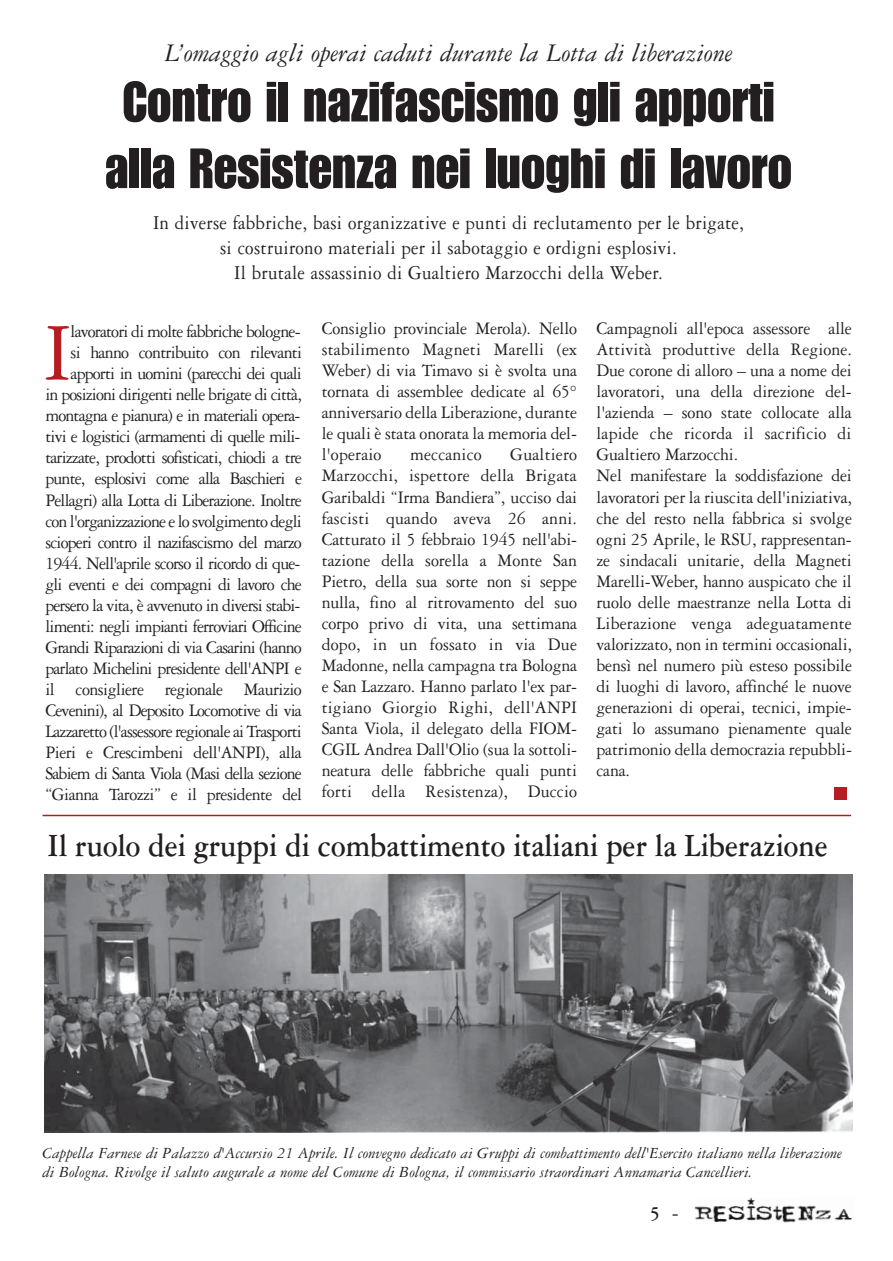
<style>
.page{position:relative;width:893px;height:1261px;background:#fff}
.page>*{position:absolute;margin:0;border:0;box-sizing:border-box;transform-origin:0 0}
.t1{font:87.3px "Garamond Three";color:#b61d22;scale:.95 1}
.t2{font:55.5px/66.6px "Impact";color:#231f20;text-align:center;scale:.95 1}
.t3{font:700 34.5px "Garamond Three";color:#231f20;scale:.85 1}
.t4{font:italic 27px "Garamond Three";color:#231f20}
.t5{font:21px/25.2px "Garamond Three";letter-spacing:.015em;color:#231f20;text-align:center;scale:.9 1}
.t6{font:700 21px "Garamond Three";color:#231f20}
.t7{font:18.75px/21px "Garamond Three";letter-spacing:-.025em;color:#231f20;text-align:justify;scale:.95 1}
.t8{font:18.75px/21px "Garamond Three";letter-spacing:-.045em;color:#231f20;text-align:right;scale:.95 1}
.t9{font:18.75px "Garamond Three";letter-spacing:.01em;color:#231f20;scale:.95 1}
.t10{font:italic 16.5px/19.5px "Garamond Three";color:#231f20}
.s1{font-weight:400}
</style>
<div class="page">
<img style="left:694px;top:1198px;width:158px;height:25px">
<img style="left:45px;top:874px;width:807px;height:258px">
<hr style="left:43px;top:815px;width:807px;height:1px;background:#b61d22">
<div style="left:833px;top:786px;width:13px;height:13px;background:#b61d22"></div>
<h3 class="t4" style="left:165px;top:43px;width:569px">L’omaggio agli operai caduti durante la Lotta di liberazione</h3>
<h2 class="t2" style="left:105px;top:71px;width:724px">Contro iI nazifascismo gli apporti alla Resistenza nei luoghi di lavoro</h2>
<p class="t5" style="left:153px;top:212px;width:658px">In diverse fabbriche, basi organizzative e punti di reclutamento per le brigate, si costruirono materiali per il sabotaggio e ordigni esplosivi.<br>Il brutale assassinio di Gualtiero Marzocchi della Weber.</p>
<p class="t8" style="left:45px;top:323px;width:272px">lavoratori di molte fabbriche bologne-<br>si hanno contribuito con rilevanti apporti in uomini (parecchi dei quali<br>in posizioni dirigenti nelle brigate di città, montagna e pianura) e in materiali opera&shy;tivi e logistici (armamenti di quelle mili&shy;tarizzate, prodotti sofisticati, chiodi a tre punte, esplosivi come alla Baschieri e Pellagri) alla Lotta di Liberazione. Inoltre con l'organizzazione e lo svolgimento degli scioperi contro il nazifascismo del marzo 1944. Nell'aprile scorso il ricordo di que&shy;gli eventi e dei compagni di lavoro che persero la vita, è avvenuto in diversi stabi&shy;limenti: negli impianti ferroviari Officine Grandi Riparazioni di via Casarini (hanno parlato Michelini presidente dell'ANPI e il consigliere regionale Maurizio Cevenini), al Deposito Locomotive di via Lazzaretto (l'assessore regionale ai Trasporti Pieri e Crescimbeni dell'ANPI), alla Sabiem di Santa Viola (Masi della sezione “Gianna Tarozzi” e il presidente del</p>
<p class="t7" style="left:321px;top:320px;width:270px">Consiglio provinciale Merola). Nello stabilimento Magneti Marelli (ex Weber) di via Timavo si è svolta una tornata di assemblee dedicate al 65° anniversario della Liberazione, durante le quali è stata onorata la memoria del&shy;l'operaio</p>
<h1 class="t1" style="left:44px;top:322px;width:31px">I</h1>
<p class="t7" style="left:321px;top:446px;width:270px;text-indent:188px">Gualtiero Marzocchi, ispettore della Brigata Garibaldi “Irma Bandiera”, ucciso dai fascisti quando aveva 26 anni.<br>Catturato il 5 febbraio 1945 nell'abi&shy;tazione della sorella a Monte San Pietro, della sua sorte non si seppe nulla, fino al ritrovamento del suo corpo privo di vita, una settimana dopo, in un fossato in via Due Madonne, nella campagna tra Bologna e San Lazzaro. Hanno parlato l'ex par&shy;tigiano Giorgio Righi, dell'ANPI Santa Viola, il delegato della FIOM-CGIL Andrea Dall'Olio (sua la sottoli&shy;neatura delle fabbriche quali punti forti della Resistenza), Duccio</p>
<p class="t9" style="left:410px;top:448px;width:77px">meccanico</p>
<p class="t7" style="left:596px;top:320px;width:270px;text-align:left">Campagnoli all'epoca assessore alle Attività produttive della Regione.<br>Due corone di alloro – una a nome dei lavoratori, una della direzione del&shy;l'azienda – sono state collocate alla lapide che ricorda il sacrificio di Gualtiero Marzocchi.<br>Nel manifestare la soddisfazione dei lavoratori per la riuscita dell'iniziativa, che del resto nella fabbrica si svolge ogni 25 Aprile, le RSU, rappresentan&shy;ze sindacali unitarie, della Magneti Marelli-Weber, hanno auspicato che il ruolo delle maestranze nella Lotta di Liberazione venga adeguatamente valorizzato, non in termini occasionali, bensì nel numero più esteso possibile di luoghi di lavoro, affinché le nuove generazioni di operai, tecnici, impie&shy;gati lo assumano pienamente quale patrimonio della democrazia repubbli&shy;cana.</p>
<h3 class="t3" style="left:48px;top:833px;width:919px">Il ruolo dei gruppi di combattimento italiani per la Liberazione</h3>
<p class="t10" style="left:43px;top:1144px;width:800px">Cappella Farnese di Palazzo d'Accursio 21 Aprile. Il convegno dedicato ai Gruppi di combattimento dell'Esercito italiano nella liberazione di Bologna. Rivolge il saluto augurale a nome del Comune di Bologna, il commissario straordinari Annamaria Cancellieri.</p>
<p class="t6" style="left:649px;top:1206px;width:30px">5 <span class="s1">-</span></p>
</div>
